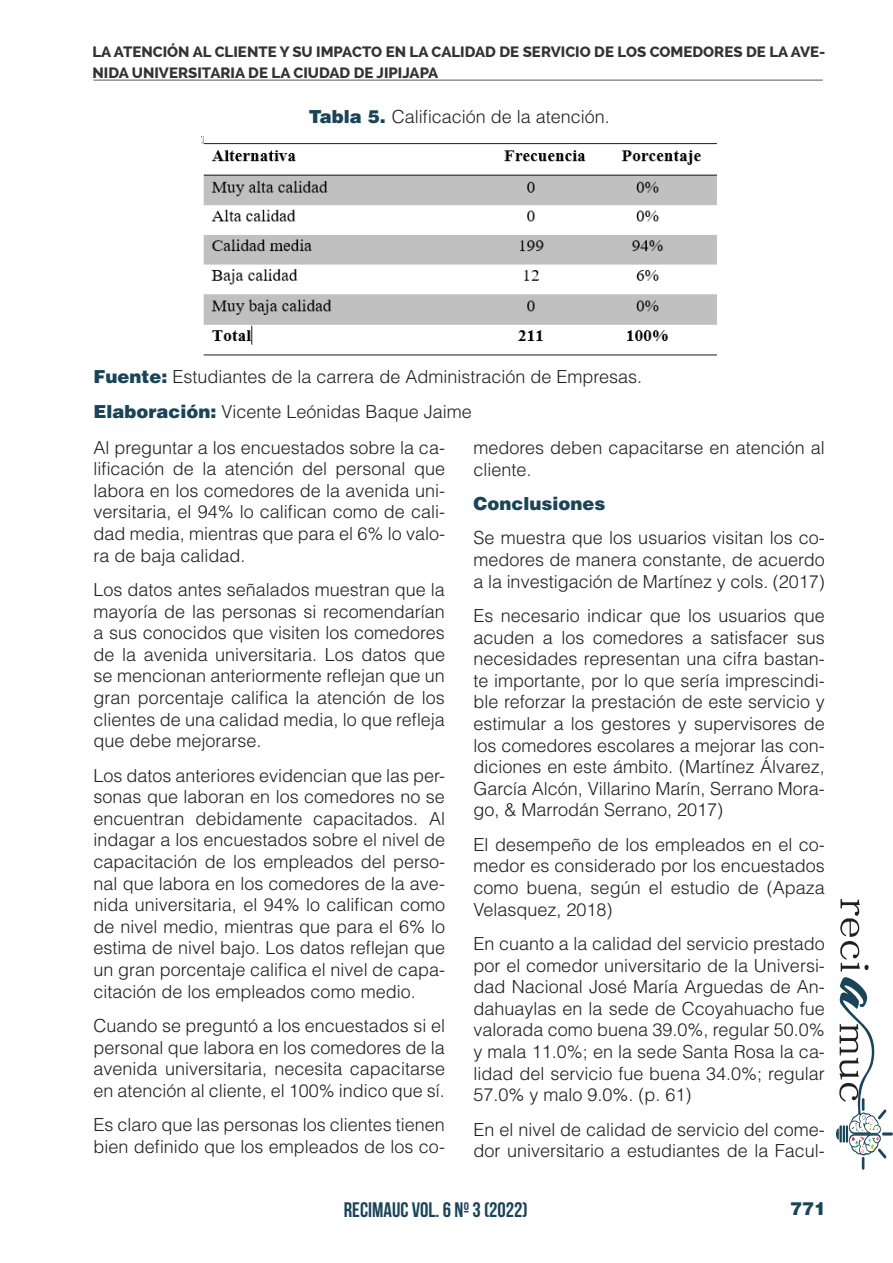
<style>
.page{position:relative;width:893px;height:1263px;background:#fff}
.page>*{position:absolute;margin:0;border:0;box-sizing:border-box;transform-origin:0 0}
.t1{font:700 21px "Bebas Neue";color:#1a4458}
.t2{font:300 18px/21.6px "Helvetica LT Std";color:#231f20;text-align:justify}
.t3{font:900 18px "Helvetica LT Std";color:#1a4458}
.t4{font:800 15px/21px "Raleway";color:#333}
.s1{font-weight:900;color:#1a4458}
</style>
<div class="page">
<hr style="left:94px;top:80px;width:729px;height:1px;background:#545557">
<svg style="left:836px;top:899px;width:57px;height:271px"></svg>
<img style="left:202px;top:136px;width:515px;height:220px">
<p class="t4" style="left:92px;top:41px;width:734px">LA ATENCIÓN AL CLIENTE Y SU IMPACTO EN LA CALIDAD DE SERVICIO DE LOS COMEDORES DE LA AVE-<br>NIDA UNIVERSITARIA DE LA CIUDAD DE JIPIJAPA</p>
<p class="t2" style="left:309px;top:106px;width:303px"><span class="s1">Tabla 5.</span> Calificación de la atención.</p>
<p class="t2" style="left:94px;top:366px;width:550px"><span class="s1">Fuente:</span> Estudiantes de la carrera de Administración de Empresas.</p>
<p class="t2" style="left:94px;top:400px;width:380px"><span class="s1">Elaboración:</span> Vicente Leónidas Baque Jaime</p>
<p class="t2" style="left:94px;top:436px;width:353px">Al preguntar a los encuestados sobre la ca&shy;lificación de la atención del personal que labora en los comedores de la avenida uni&shy;versitaria, el 94% lo califican como de cali&shy;dad media, mientras que para el 6% lo valo&shy;ra de baja calidad.</p>
<p class="t2" style="left:94px;top:579px;width:353px">Los datos antes señalados muestran que la mayoría de las personas si recomendarían a sus conocidos que visiten los comedores de la avenida universitaria. Los datos que se mencionan anteriormente reflejan que un gran porcentaje califica la atención de los clientes de una calidad media, lo que refleja que debe mejorarse.</p>
<p class="t2" style="left:94px;top:764px;width:353px">Los datos anteriores evidencian que las per&shy;sonas que laboran en los comedores no se encuentran debidamente capacitados. Al indagar a los encuestados sobre el nivel de capacitación de los empleados del perso&shy;nal que labora en los comedores de la ave&shy;nida universitaria, el 94% lo califican como de nivel medio, mientras que para el 6% lo estima de nivel bajo. Los datos reflejan que un gran porcentaje califica el nivel de capa&shy;citación de los empleados como medio.</p>
<p class="t2" style="left:94px;top:1014px;width:353px">Cuando se preguntó a los encuestados si el personal que labora en los comedores de la avenida universitaria, necesita capacitarse en atención al cliente, el 100% indico que sí.</p>
<p class="t2" style="left:94px;top:1114px;width:353px">Es claro que las personas los clientes tienen bien definido que los empleados de los co-</p>
<p class="t2" style="left:473px;top:437px;width:353px">medores deben capacitarse en atención al cliente.</p>
<p class="t3" style="left:473px;top:492px;width:134px">Conclusiones</p>
<p class="t2" style="left:473px;top:527px;width:353px">Se muestra que los usuarios visitan los co&shy;medores de manera constante, de acuerdo a la investigación de Martínez y cols. (2017)</p>
<p class="t2" style="left:473px;top:605px;width:353px">Es necesario indicar que los usuarios que acuden a los comedores a satisfacer sus necesidades representan una cifra bastan&shy;te importante, por lo que sería imprescindi&shy;ble reforzar la prestación de este servicio y estimular a los gestores y supervisores de los comedores escolares a mejorar las con&shy;diciones en este ámbito. (Martínez Álvarez, García Alcón, Villarino Marín, Serrano Mora&shy;go, &amp; Marrodán Serrano, 2017)</p>
<p class="t2" style="left:473px;top:833px;width:353px">El desempeño de los empleados en el co&shy;medor es considerado por los encuestados como buena, según el estudio de (Apaza Velasquez, 2018)</p>
<p class="t2" style="left:473px;top:932px;width:353px">En cuanto a la calidad del servicio prestado por el comedor universitario de la Universi&shy;dad Nacional José María Arguedas de An&shy;dahuaylas en la sede de Ccoyahuacho fue valorada como buena 39.0%, regular 50.0% y mala 11.0%; en la sede Santa Rosa la ca&shy;lidad del servicio fue buena 34.0%; regular 57.0% y malo 9.0%. (p. 61)</p>
<p class="t2" style="left:473px;top:1118px;width:353px">En el nivel de calidad de servicio del come&shy;dor universitario a estudiantes de la Facul-</p>
<p class="t1" style="left:344px;top:1198px;width:185px">RECIMAUC VOL. 6 Nº 3 (2022)</p>
<p class="t3" style="left:790px;top:1197px;width:38px">771</p>
</div>
